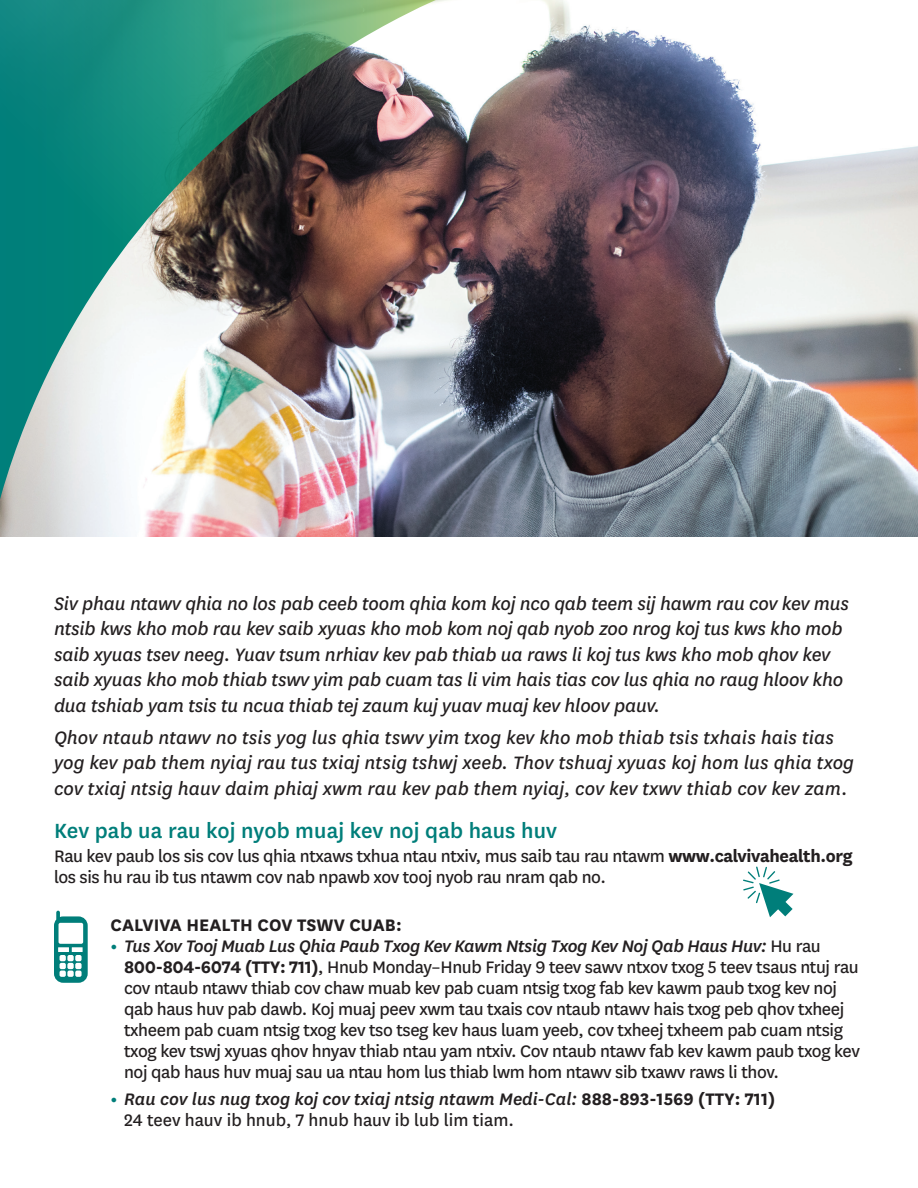
<style>
.page{position:relative;width:918px;height:1188px;background:#fff}
.page>*{position:absolute;margin:0;border:0;box-sizing:border-box;transform-origin:0 0}
.t1{font:500 24px "Centene Sans";letter-spacing:.005em;color:#007e7a}
.t2{font:italic 21px/25.5px "Centene Sans";letter-spacing:-.01em;color:#231f20}
.t3{font:19.5px/21px "Centene Sans";letter-spacing:-.02em;color:#231f20}
.t4{font:italic 500 19.5px/21px "Centene Sans";color:#231f20}
.t5{font:700 19.5px "Centene Sans";letter-spacing:.005em;color:#231f20}
.s1{font-weight:700}
.s2{font-weight:700;color:#007e7a}
.s3{font-weight:500;font-style:italic}
.s4{font-weight:700;font-style:normal;color:#007e7a}
.s5{font-weight:700;font-style:normal}
.s6{font-weight:400;font-style:normal}
</style>
<div class="page">
<img style="left:468px;top:0;width:450px;height:537px">
<img style="left:0;top:0;width:468px;height:537px">
<svg style="left:54px;top:911px;width:34px;height:72px"></svg>
<svg style="left:743px;top:867px;width:50px;height:50px"></svg>
<p class="t2" style="left:54px;top:590px;width:797px">Siv phau ntawv qhia no los pab ceeb toom qhia kom koj nco qab teem sij hawm rau cov kev mus ntsib kws kho mob rau kev saib xyuas kho mob kom noj qab nyob zoo nrog koj tus kws kho mob saib xyuas tsev neeg. Yuav tsum nrhiav kev pab thiab ua raws li koj tus kws kho mob qhov kev saib xyuas kho mob thiab tswv yim pab cuam tas li vim hais tias cov lus qhia no raug hloov kho dua tshiab yam tsis tu ncua thiab tej zaum kuj yuav muaj kev hloov pauv.</p>
<p class="t2" style="left:54px;top:724px;width:801px">Qhov ntaub ntawv no tsis yog lus qhia tswv yim txog kev kho mob thiab tsis txhais hais tias yog kev pab them nyiaj rau tus txiaj ntsig tshwj xeeb. Thov tshuaj xyuas koj hom lus qhia txog cov txiaj ntsig hauv daim phiaj xwm rau kev pab them nyiaj, cov kev txwv thiab cov kev zam.</p>
<h3 class="t1" style="left:54px;top:814px;width:505px">Kev pab ua rau koj nyob muaj kev noj qab haus huv</h3>
<p class="t3" style="left:54px;top:844px;width:800px">Rau kev paub los sis cov lus qhia ntxaws txhua ntau ntxiv, mus saib tau rau ntawm <span class="s1">www.calvivahealth.org </span>los sis hu rau ib tus ntawm cov nab npawb xov tooj nyob rau nram qab no.</p>
<p class="t5" style="left:111px;top:911px;width:293px">CALVIVA HEALTH COV TSWV CUAB:</p>
<p class="t3" style="left:124px;top:934px;width:737px;text-indent:-13px"><span class="s2">•</span> <span class="s3">Tus Xov Tooj Muab Lus Qhia Paub Txog Kev Kawm Ntsig Txog Kev Noj Qab Haus Huv:</span> Hu rau <span class="s1">800-804-6074 (TTY: 711)</span>, Hnub Monday–Hnub Friday 9 teev sawv ntxov txog 5 teev tsaus ntuj rau cov ntaub ntawv thiab cov chaw muab kev pab cuam ntsig txog fab kev kawm paub txog kev noj qab haus huv pab dawb. Koj muaj peev xwm tau txais cov ntaub ntawv hais txog peb qhov txheej txheem pab cuam ntsig txog kev tso tseg kev haus luam yeeb, cov txheej txheem pab cuam ntsig txog kev tswj xyuas qhov hnyav thiab ntau yam ntxiv. Cov ntaub ntawv fab kev kawm paub txog kev noj qab haus huv muaj sau ua ntau hom lus thiab lwm hom ntawv sib txawv raws li thov.</p>
<p class="t4" style="left:124px;top:1087px;width:653px;text-indent:-13px"><span class="s4">•</span> Rau cov lus nug txog koj cov txiaj ntsig ntawm Medi-Cal: <span class="s5">888-893-1569 (TTY: 711)<br></span><span class="s6">24 teev hauv ib hnub, 7 hnub hauv ib lub lim tiam.</span></p>
</div>
